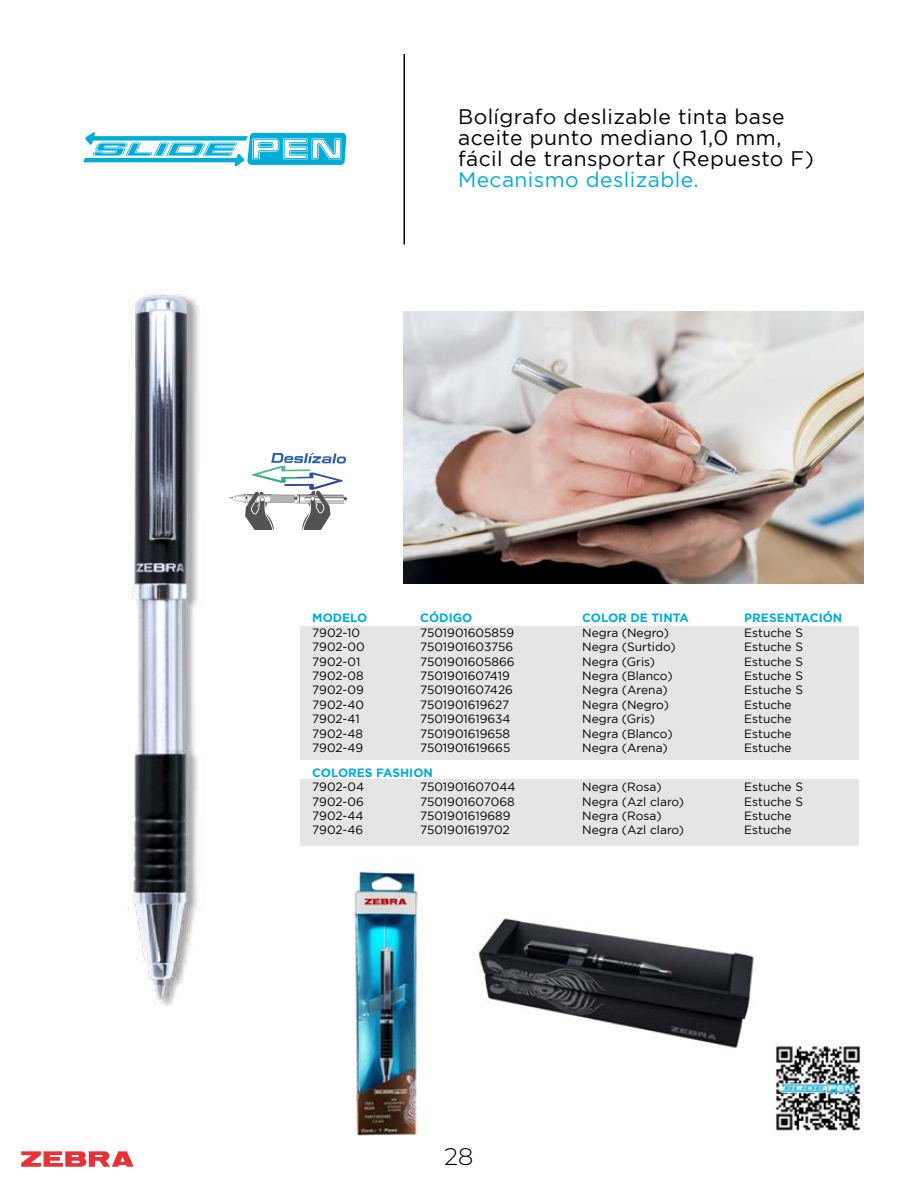
<style>
.page{position:relative;width:918px;height:1188px;background:#fff}
.page>*{position:absolute;margin:0;border:0;box-sizing:border-box;transform-origin:0 0}
.t1{font:300 24px "Montserrat";color:#000}
.t2{font:21px/21px "Homepage Baukasten";letter-spacing:.02em;color:#000}
.t3{font:21px "Homepage Baukasten";letter-spacing:.02em;color:#00acd8}
.t4{font:12px "Homepage Baukasten";color:#000}
.t5{font:700 12px "Homepage Baukasten";color:#00acd8}
</style>
<div class="page">
<svg style="left:21px;top:1151px;width:113px;height:16px"></svg>
<hr style="left:403px;top:54px;width:2px;height:190px;background:#020203">
<img style="left:128px;top:290px;width:71px;height:716px">
<img style="left:478px;top:918px;width:276px;height:130px">
<div style="left:300px;top:626px;width:559px;height:134px;background:#e5e5e5"></div>
<div style="left:300px;top:780px;width:559px;height:66px;background:#e5e5e5"></div>
<img style="left:404px;top:311px;width:460px;height:273px">
<img style="left:773px;top:1044px;width:91px;height:90px">
<svg style="left:83px;top:132px;width:263px;height:35px"></svg>
<svg style="left:229px;top:452px;width:118px;height:77px"></svg>
<img style="left:354px;top:870px;width:69px;height:266px">
<h2 class="t2" style="left:458px;top:106px;width:357px">Bolígrafo deslizable tinta base aceite punto mediano 1,0 mm, fácil de transportar (Repuesto F)</h2>
<h2 class="t3" style="left:458px;top:168px;width:242px">Mecanismo deslizable.</h2>
<p class="t5" style="left:312px;top:611px;width:57px">MODELO</p>
<p class="t5" style="left:420px;top:611px;width:54px">CÓDIGO</p>
<p class="t5" style="left:582px;top:611px;width:108px">COLOR DE TINTA</p>
<p class="t5" style="left:744px;top:611px;width:100px">PRESENTACIÓN</p>
<p class="t4" style="left:312px;top:626px;width:49px">7902-10</p>
<p class="t4" style="left:420px;top:626px;width:95px">7501901605859</p>
<p class="t4" style="left:582px;top:626px;width:88px">Negra (Negro)</p>
<p class="t4" style="left:744px;top:626px;width:60px">Estuche S</p>
<p class="t4" style="left:312px;top:640px;width:54px">7902-00</p>
<p class="t4" style="left:420px;top:640px;width:94px">7501901603756</p>
<p class="t4" style="left:582px;top:640px;width:95px">Negra (Surtido)</p>
<p class="t4" style="left:744px;top:640px;width:60px">Estuche S</p>
<p class="t4" style="left:312px;top:655px;width:50px">7902-01</p>
<p class="t4" style="left:420px;top:655px;width:96px">7501901605866</p>
<p class="t4" style="left:582px;top:655px;width:74px">Negra (Gris)</p>
<p class="t4" style="left:744px;top:655px;width:60px">Estuche S</p>
<p class="t4" style="left:312px;top:669px;width:53px">7902-08</p>
<p class="t4" style="left:420px;top:669px;width:91px">7501901607419</p>
<p class="t4" style="left:582px;top:669px;width:92px">Negra (Blanco)</p>
<p class="t4" style="left:744px;top:669px;width:60px">Estuche S</p>
<p class="t4" style="left:312px;top:683px;width:53px">7902-09</p>
<p class="t4" style="left:420px;top:683px;width:94px">7501901607426</p>
<p class="t4" style="left:582px;top:683px;width:87px">Negra (Arena)</p>
<p class="t4" style="left:744px;top:683px;width:60px">Estuche S</p>
<p class="t4" style="left:312px;top:698px;width:53px">7902-40</p>
<p class="t4" style="left:420px;top:698px;width:91px">7501901619627</p>
<p class="t4" style="left:582px;top:698px;width:88px">Negra (Negro)</p>
<p class="t4" style="left:744px;top:698px;width:49px">Estuche</p>
<p class="t4" style="left:312px;top:712px;width:49px">7902-41</p>
<p class="t4" style="left:420px;top:712px;width:92px">7501901619634</p>
<p class="t4" style="left:582px;top:712px;width:74px">Negra (Gris)</p>
<p class="t4" style="left:744px;top:712px;width:49px">Estuche</p>
<p class="t4" style="left:312px;top:727px;width:52px">7902-48</p>
<p class="t4" style="left:420px;top:727px;width:91px">7501901619658</p>
<p class="t4" style="left:582px;top:727px;width:92px">Negra (Blanco)</p>
<p class="t4" style="left:744px;top:727px;width:49px">Estuche</p>
<p class="t4" style="left:312px;top:741px;width:52px">7902-49</p>
<p class="t4" style="left:420px;top:741px;width:92px">7501901619665</p>
<p class="t4" style="left:582px;top:741px;width:87px">Negra (Arena)</p>
<p class="t4" style="left:744px;top:741px;width:49px">Estuche</p>
<p class="t5" style="left:312px;top:766px;width:122px">COLORES FASHION</p>
<p class="t4" style="left:312px;top:780px;width:53px">7902-04</p>
<p class="t4" style="left:420px;top:780px;width:97px">7501901607044</p>
<p class="t4" style="left:582px;top:780px;width:81px">Negra (Rosa)</p>
<p class="t4" style="left:744px;top:780px;width:60px">Estuche S</p>
<p class="t4" style="left:312px;top:795px;width:53px">7902-06</p>
<p class="t4" style="left:420px;top:795px;width:96px">7501901607068</p>
<p class="t4" style="left:582px;top:795px;width:103px">Negra (Azl claro)</p>
<p class="t4" style="left:744px;top:795px;width:60px">Estuche S</p>
<p class="t4" style="left:312px;top:809px;width:53px">7902-44</p>
<p class="t4" style="left:420px;top:809px;width:92px">7501901619689</p>
<p class="t4" style="left:582px;top:809px;width:81px">Negra (Rosa)</p>
<p class="t4" style="left:744px;top:809px;width:49px">Estuche</p>
<p class="t4" style="left:312px;top:824px;width:53px">7902-46</p>
<p class="t4" style="left:420px;top:824px;width:91px">7501901619702</p>
<p class="t4" style="left:582px;top:824px;width:103px">Negra (Azl claro)</p>
<p class="t4" style="left:744px;top:824px;width:49px">Estuche</p>
<h1 class="t1" style="left:445px;top:1140px;width:30px">28</h1>
</div>
